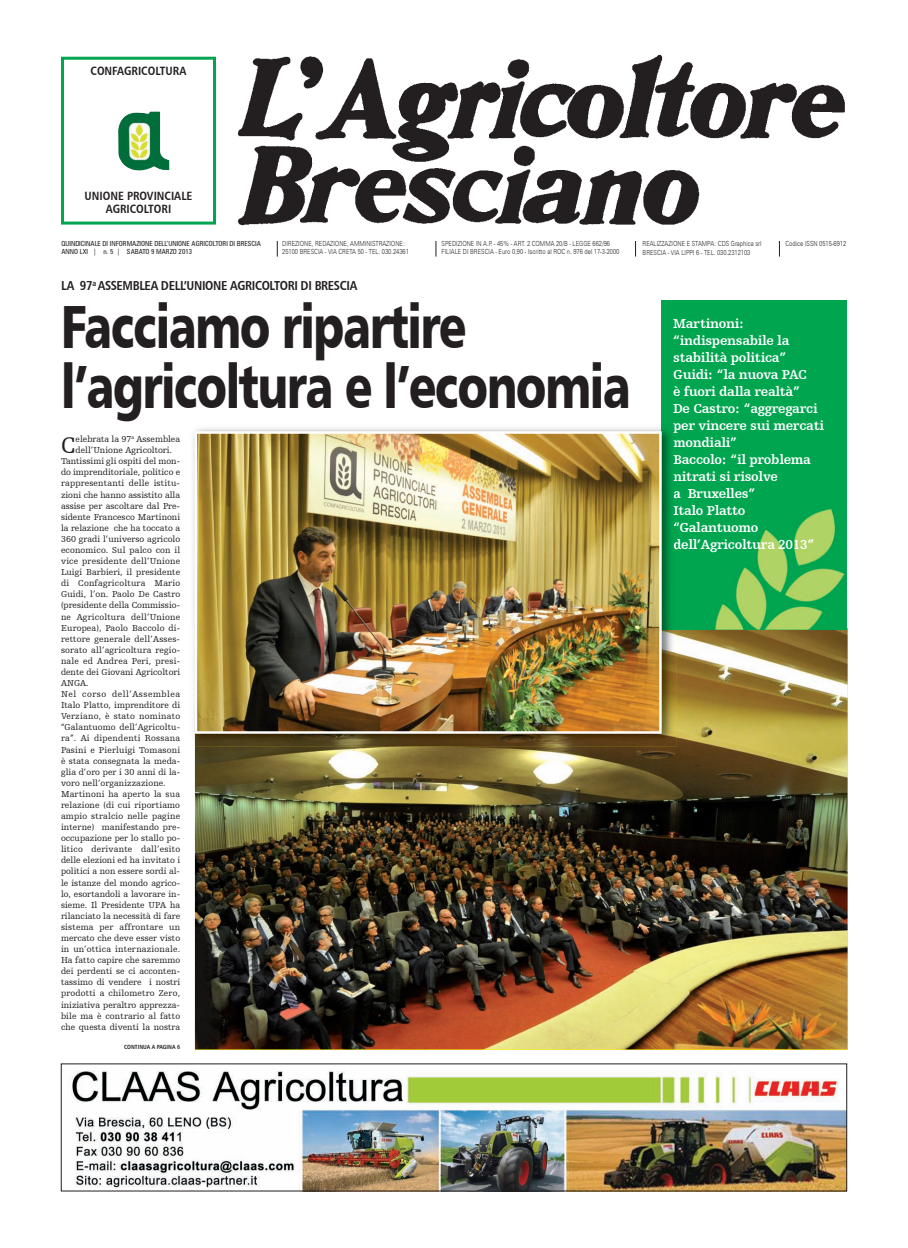
<style>
.page{position:relative;width:908px;height:1248px;background:#fff}
.page>*{position:absolute;margin:0;border:0;box-sizing:border-box;transform-origin:0 0}
.t1{font:61px/60px "Humanist 777 BT Black B";letter-spacing:-.035em;color:#231f20;scale:.76 1}
.t2{font:23.4px "Humanist Slabserif 712 BT";color:#231f20}
.t3{font:700 13.5px/17px "Humanist Slabserif 712 BT";letter-spacing:-.02em;color:#fff}
.t4{font:13px "Humanist 777 BT Bold Condensed B";letter-spacing:-.025em;color:#231f20}
.t5{font:12px/13.2px "Humanist 777 BT Bold Condensed B";color:#231f20;text-align:center}
.t6{font:9px "Humanist Slabserif 712 BT";letter-spacing:.005em;color:#231f20}
.t7{font:9px "Humanist Slabserif 712 BT";letter-spacing:.025em;color:#231f20}
.t8{font:9px "Humanist Slabserif 712 BT";letter-spacing:.055em;color:#231f20}
.t9{font:300 7px/8px "Zurich BT";color:#231f20;scale:.82 1}
.t10{font:condensed 7px/8px "Zurich BT";color:#231f20}
.t11{font:6px "Humanist 777 BT Bold Condensed B";color:#231f20}
</style>
<div class="page">
<div style="left:61px;top:57px;width:155px;height:167px;border:3px solid #00a54f"></div>
<img style="left:237px;top:54px;width:608px;height:172px">
<img style="left:118px;top:111px;width:51px;height:60px">
<svg style="left:277px;top:241px;width:1px;height:15px"></svg>
<svg style="left:435px;top:241px;width:1px;height:15px"></svg>
<svg style="left:778px;top:241px;width:1px;height:15px"></svg>
<svg style="left:635px;top:241px;width:1px;height:15px"></svg>
<img style="left:195px;top:628px;width:652px;height:421px">
<div style="left:661px;top:300px;width:185px;height:329px;background:#00a54f"></div>
<img style="left:715px;top:509px;width:130px;height:120px">
<img style="left:193px;top:428px;width:482px;height:318px">
<svg style="left:673px;top:424px;width:2px;height:9px"></svg>
<svg style="left:673px;top:439px;width:2px;height:8px"></svg>
<svg style="left:673px;top:454px;width:2px;height:10px"></svg>
<svg style="left:673px;top:473px;width:2px;height:8px"></svg>
<svg style="left:673px;top:490px;width:2px;height:8px"></svg>
<svg style="left:673px;top:505px;width:2px;height:10px"></svg>
<svg style="left:673px;top:541px;width:2px;height:9px"></svg>
<img style="left:197px;top:434px;width:461px;height:296px">
<div style="left:194px;top:431px;width:467px;height:302px;border:2px solid #fff"></div>
<img style="left:71px;top:1070px;width:773px;height:119px">
<h3 class="t5" style="left:90px;top:64px;width:97px">CONFAGRICOLTURA</h3>
<h3 class="t5" style="left:85px;top:188px;width:109px">UNIONE PROVINCIALE<br>AGRICOLTORI</h3>
<p class="t10" style="left:61px;top:240px;width:201px">QUINDICINALE DI INFORMAZIONE DELL’UNIONE AGRICOLTORI DI BRESCIA<br>ANNO LXI | n. 5 | SABATO 9 MARZO 2013</p>
<p class="t9" style="left:642px;top:240px;width:146px">REALIZZAZIONE E STAMPA: CDS GRAPHICA SRL</p>
<p class="t9" style="left:785px;top:240px;width:76px">CODICE ISSN 0515-6912</p>
<p class="t9" style="left:282px;top:240px;width:156px">DIREZIONE, REDAZIONE, AMMINISTRAZIONE:<br>25100 BRESCIA - VIA CRETA 50 - TEL. 030.24361</p>
<p class="t9" style="left:441px;top:240px;width:218px">SPEDIZIONE IN A.P. - 45% - ART. 2 COMMA 20/B - LEGGE 662/96<br>FILIALE DI BRESCIA - EURO 0,90 - ISCRITTO AL ROC N. 976 DEL 17-3-2000</p>
<h3 class="t4" style="left:61px;top:277px;width:297px">LA 97<sup>A</sup> ASSEMBLEA DELL’UNIONE AGRICOLTORI DI BRESCIA</h3>
<h1 class="t1" style="left:61px;top:295px;width:751px">Facciamo ripartire l’agricoltura e l’economia</h1>
<p class="t9" style="left:642px;top:249px;width:133px">BRESCIA - VIA LIPPI 6 - TEL. 030.2312103</p>
<p class="t3" style="left:673px;top:314px;width:152px">Martinoni: “indispensabile la stabilità politica”<br>Guidi: “la nuova PAC<br>è fuori dalla realtà”<br>De Castro: “aggregarci per vincere sui mercati mondiali”<br>Baccolo: “il problema nitrati si risolve<br>a Bruxelles”<br>Italo Platto “Galantuomo dell’Agricoltura 2013”</p>
<h2 class="t2" style="left:61px;top:431px;width:16px">C</h2>
<p class="t6" style="left:76px;top:433px;width:106px">elebrata la 97<sup>a</sup> Assemblea</p>
<p class="t6" style="left:76px;top:445px;width:98px">dell’Unione Agricoltori.</p>
<p class="t6" style="left:61px;top:456px;width:121px">Tantissimi gli ospiti del mon-</p>
<p class="t6" style="left:61px;top:467px;width:121px">do imprenditoriale, politico e</p>
<p class="t6" style="left:61px;top:478px;width:121px">rappresentanti delle istitu-</p>
<p class="t6" style="left:61px;top:489px;width:121px">zioni che hanno assistito alla</p>
<p class="t6" style="left:61px;top:500px;width:121px">assise per ascoltare dal Pre-</p>
<p class="t6" style="left:61px;top:511px;width:121px">sidente Francesco Martinoni</p>
<p class="t6" style="left:61px;top:522px;width:121px">la relazione che ha toccato a</p>
<p class="t6" style="left:61px;top:533px;width:121px">360 gradi l’universo agricolo</p>
<p class="t6" style="left:61px;top:544px;width:121px">economico. Sul palco con il</p>
<p class="t6" style="left:61px;top:555px;width:121px">vice presidente dell’Unione</p>
<p class="t6" style="left:61px;top:566px;width:121px">Luigi Barbieri, il presidente</p>
<p class="t6" style="left:61px;top:577px;width:121px">di Confagricoltura Mario</p>
<p class="t6" style="left:61px;top:589px;width:121px">Guidi, l’on. Paolo De Castro</p>
<p class="t6" style="left:61px;top:600px;width:121px">(presidente della Commissio-</p>
<p class="t6" style="left:61px;top:611px;width:121px">ne Agricoltura dell’Unione</p>
<p class="t6" style="left:61px;top:622px;width:121px">Europea), Paolo Baccolo di-</p>
<p class="t6" style="left:61px;top:633px;width:121px">rettore generale dell’Asses-</p>
<p class="t6" style="left:61px;top:644px;width:121px">sorato all’agricoltura regio-</p>
<p class="t6" style="left:61px;top:655px;width:121px">nale ed Andrea Peri, presi-</p>
<p class="t6" style="left:61px;top:666px;width:121px">dente dei Giovani Agricoltori</p>
<p class="t6" style="left:61px;top:677px;width:29px">ANGA.</p>
<p class="t8" style="left:61px;top:688px;width:121px">Nel corso dell’Assemblea</p>
<p class="t6" style="left:61px;top:699px;width:121px">Italo Platto, imprenditore di</p>
<p class="t7" style="left:61px;top:710px;width:121px">Verziano, è stato nominato</p>
<p class="t6" style="left:61px;top:722px;width:121px">“Galantuomo dell’Agricoltu-</p>
<p class="t7" style="left:61px;top:733px;width:121px">ra”. Ai dipendenti Rossana</p>
<p class="t6" style="left:61px;top:744px;width:121px">Pasini e Pierluigi Tomasoni</p>
<p class="t6" style="left:61px;top:755px;width:121px">è stata consegnata la meda-</p>
<p class="t6" style="left:61px;top:766px;width:121px">glia d’oro per i 30 anni di la-</p>
<p class="t6" style="left:61px;top:777px;width:106px">voro nell’organizzazione.</p>
<p class="t6" style="left:61px;top:788px;width:121px">Martinoni ha aperto la sua</p>
<p class="t6" style="left:61px;top:799px;width:120px">relazione (di cui riportiamo</p>
<p class="t6" style="left:61px;top:810px;width:121px">ampio stralcio nelle pagine</p>
<p class="t6" style="left:61px;top:821px;width:121px">interne) manifestando pre-</p>
<p class="t6" style="left:61px;top:832px;width:121px">occupazione per lo stallo po-</p>
<p class="t6" style="left:61px;top:843px;width:121px">litico derivante dall’esito</p>
<p class="t6" style="left:61px;top:854px;width:121px">delle elezioni ed ha invitato i</p>
<p class="t6" style="left:61px;top:866px;width:121px">politici a non essere sordi al-</p>
<p class="t6" style="left:61px;top:877px;width:121px">le istanze del mondo agrico-</p>
<p class="t6" style="left:61px;top:888px;width:121px">lo, esortandoli a lavorare in-</p>
<p class="t6" style="left:61px;top:899px;width:121px">sieme. Il Presidente UPA ha</p>
<p class="t6" style="left:61px;top:910px;width:121px">rilanciato la necessità di fare</p>
<p class="t6" style="left:61px;top:921px;width:121px">sistema per affrontare un</p>
<p class="t6" style="left:61px;top:932px;width:121px">mercato che deve esser visto</p>
<p class="t6" style="left:61px;top:943px;width:121px">in un’ottica internazionale.</p>
<p class="t6" style="left:61px;top:954px;width:121px">Ha fatto capire che saremmo</p>
<p class="t6" style="left:61px;top:965px;width:121px">dei perdenti se ci acconten-</p>
<p class="t6" style="left:61px;top:976px;width:121px">tassimo di vendere i nostri</p>
<p class="t6" style="left:61px;top:987px;width:121px">prodotti a chilometro Zero,</p>
<p class="t6" style="left:61px;top:998px;width:121px">iniziativa peraltro apprezza-</p>
<p class="t6" style="left:61px;top:1010px;width:121px">bile ma è contrario al fatto</p>
<p class="t6" style="left:61px;top:1021px;width:121px">che questa diventi la nostra</p>
<p class="t11" style="left:124px;top:1042px;width:58px">CONTINUA A PAGINA 6</p>
</div>
